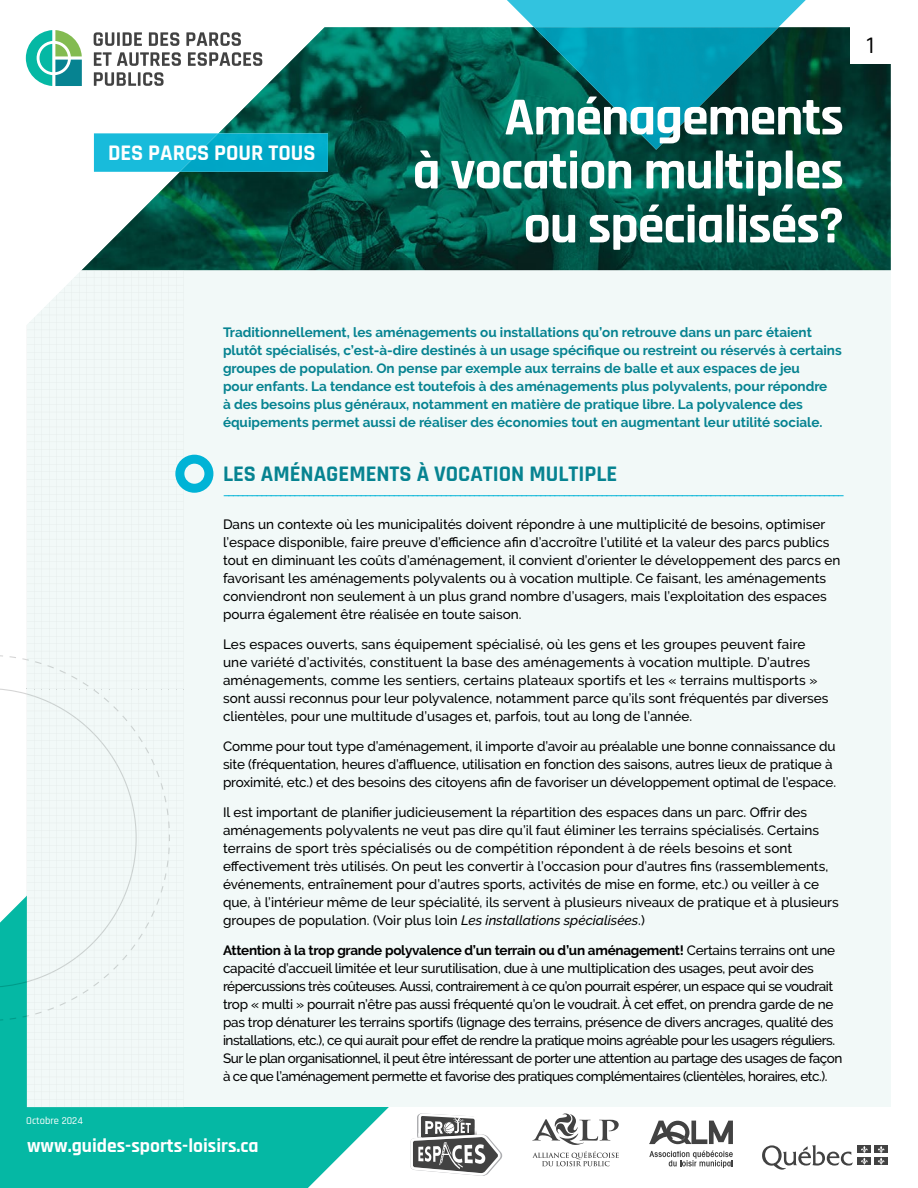
<style>
.page{position:relative;width:918px;height:1188px;background:#fff}
.page>*{position:absolute;margin:0;border:0;box-sizing:border-box;transform-origin:0 0}
.t1{font:700 54px/54px "Rajdhani";letter-spacing:-.02em;color:#fff;text-align:right}
.t2{font:500 24px "Rajdhani";color:#000}
.t3{font:700 22.5px "Rajdhani";color:#068391}
.t4{font:700 22.5px "Rajdhani";color:#fff}
.t5{font:700 19.5px "Rajdhani";color:#fff}
.t6{font:500 13.5px/18px "Raleway";color:#000}
.t7{font:500 13.5px/18px "Raleway";letter-spacing:-.035em;color:#000}
.t8{font:700 13.5px/18px "Raleway";color:#068391}
.t9{font:500 12px "Raleway";color:#00b3d6}
.t10{font:500 10.5px "Rajdhani";color:#fff}
.s1{font-style:italic}
.s2{font-weight:700}
</style>
<div class="page">
<svg style="left:0;top:1107px;width:389px;height:81px;fill:#05b8a4"></svg>
<div style="left:27px;top:27px;width:864px;height:1080px;background:#f2f9f8"></div>
<img style="left:351px;top:27px;width:540px;height:243px">
<div style="left:850px;top:0;width:68px;height:64px;background:#fff"></div>
<svg style="left:507px;top:0;width:299px;height:27px"></svg>
<img style="left:534px;top:27px;width:245px;height:123px">
<svg style="left:25px;top:27px;width:326px;height:244px"></svg>
<div style="left:218px;top:133px;width:110px;height:39px;background:#00a9c8"></div>
<svg style="left:94px;top:133px;width:124px;height:39px"></svg>
<svg style="left:94px;top:32px;width:20px;height:14px"></svg>
<hr style="left:117px;top:32px;width:3px;height:14px;background:#424242">
<svg style="left:123px;top:32px;width:19px;height:14px"></svg>
<svg style="left:149px;top:32px;width:30px;height:14px"></svg>
<svg style="left:186px;top:32px;width:55px;height:14px"></svg>
<svg style="left:94px;top:52px;width:87px;height:14px"></svg>
<svg style="left:188px;top:52px;width:74px;height:14px"></svg>
<svg style="left:94px;top:72px;width:42px;height:14px"></svg>
<hr style="left:138px;top:72px;width:3px;height:14px;background:#424242">
<svg style="left:143px;top:72px;width:21px;height:14px"></svg>
<svg style="left:26px;top:30px;width:56px;height:56px"></svg>
<svg style="left:762px;top:1145px;width:91px;height:25px"></svg>
<div style="left:858px;top:1145px;width:13px;height:8px;background:#424242"></div>
<div style="left:875px;top:1145px;width:13px;height:8px;background:#424242"></div>
<div style="left:858px;top:1157px;width:13px;height:8px;background:#424242"></div>
<svg style="left:861px;top:1146px;width:7px;height:19px"></svg>
<div style="left:875px;top:1157px;width:13px;height:8px;background:#424242"></div>
<svg style="left:878px;top:1146px;width:7px;height:19px"></svg>
<svg style="left:410px;top:1113px;width:93px;height:63px"></svg>
<svg style="left:532px;top:1151px;width:87px;height:15px"></svg>
<svg style="left:532px;top:1113px;width:87px;height:32px"></svg>
<svg style="left:649px;top:1151px;width:84px;height:17px"></svg>
<svg style="left:649px;top:1121px;width:84px;height:23px"></svg>
<svg style="left:0;top:270px;width:213px;height:837px"></svg>
<h3 class="t4" style="left:108px;top:138px;width:209px">DES PARCS POUR TOUS</h3>
<h1 class="t1" style="left:413px;top:92px;width:433px">Aménagements<br>à vocation multiples ou spécialisés?</h1>
<h2 class="t2" style="left:867px;top:31px;width:9px">1</h2>
<p class="t10" style="left:26px;top:1114px;width:58px">Octobre 2024</p>
<p class="t8" style="left:223px;top:323px;width:620px">Traditionnellement, les aménagements ou installations qu’on retrouve dans un parc étaient plutôt spécialisés, c’est-à-dire destinés à un usage spécifique ou restreint ou réservés à certains groupes de population. On pense par exemple aux terrains de balle et aux espaces de jeu<br>pour enfants. La tendance est toutefois à des aménagements plus polyvalents, pour répondre<br>à des besoins plus généraux, notamment en matière de pratique libre. La polyvalence des équipements permet aussi de réaliser des économies tout en augmentant leur utilité sociale.</p>
<h3 class="t3" style="left:223px;top:460px;width:396px">LES AMÉNAGEMENTS À VOCATION MULTIPLE</h3>
<p class="t9" style="left:223px;top:488px;width:623px">–––––––––––––––––––––––––––––––––––––––––––––––––––––––––––––––––––––––––––––––––––––––––––––––––––––––––––––––––––––––––––––––––––</p>
<p class="t6" style="left:223px;top:515px;width:619px">Dans un contexte où les municipalités doivent répondre à une multiplicité de besoins, optimiser l’espace disponible, faire preuve d’efficience afin d’accroître l’utilité et la valeur des parcs publics tout en diminuant les coûts d’aménagement, il convient d’orienter le développement des parcs en favorisant les aménagements polyvalents ou à vocation multiple. Ce faisant, les aménagements conviendront non seulement à un plus grand nombre d’usagers, mais l’exploitation des espaces pourra également être réalisée en toute saison.</p>
<p class="t6" style="left:223px;top:635px;width:607px">Les espaces ouverts, sans équipement spécialisé, où les gens et les groupes peuvent faire une variété d’activités, constituent la base des aménagements à vocation multiple. D’autres aménagements, comme les sentiers, certains plateaux sportifs et les « terrains multisports » sont aussi reconnus pour leur polyvalence, notamment parce qu’ils sont fréquentés par diverses clientèles, pour une multitude d’usages et, parfois, tout au long de l’année.</p>
<p class="t6" style="left:223px;top:737px;width:615px">Comme pour tout type d’aménagement, il importe d’avoir au préalable une bonne connaissance du site (fréquentation, heures d’affluence, utilisation en fonction des saisons, autres lieux de pratique à proximité, etc.) et des besoins des citoyens afin de favoriser un développement optimal de l’espace.</p>
<p class="t6" style="left:223px;top:803px;width:617px">Il est important de planifier judicieusement la répartition des espaces dans un parc. Offrir des aménagements polyvalents ne veut pas dire qu’il faut éliminer les terrains spécialisés. Certains terrains de sport très spécialisés ou de compétition répondent à de réels besoins et sont effectivement très utilisés. On peut les convertir à l’occasion pour d’autres fins (rassemblements, événements, entraînement pour d’autres sports, activités de mise en forme, etc.) ou veiller à ce que, à l’intérieur même de leur spécialité, ils servent à plusieurs niveaux de pratique et à plusieurs groupes de population. (Voir plus loin <span class="s1">Les installations spécialisées</span>.)</p>
<p class="t7" style="left:223px;top:941px;width:621px"><span class="s2">Attention à la trop grande polyvalence d’un terrain ou d’un aménagement!</span> Certains terrains ont une capacité d’accueil limitée et leur surutilisation, due à une multiplication des usages, peut avoir des répercussions très coûteuses. Aussi, contrairement à ce qu’on pourrait espérer, un espace qui se voudrait trop « multi » pourrait n’être pas aussi fréquenté qu’on le voudrait. À cet effet, on prendra garde de ne pas trop dénaturer les terrains sportifs (lignage des terrains, présence de divers ancrages, qualité des installations, etc.), ce qui aurait pour effet de rendre la pratique moins agréable pour les usagers réguliers.<br>Sur le plan organisationnel, il peut être intéressant de porter une attention au partage des usages de façon à ce que l’aménagement permette et favorise des pratiques complémentaires (clientèles, horaires, etc.).</p>
<h3 class="t5" style="left:27px;top:1134px;width:233px">www.guides-sports-loisirs.ca</h3>
</div>
